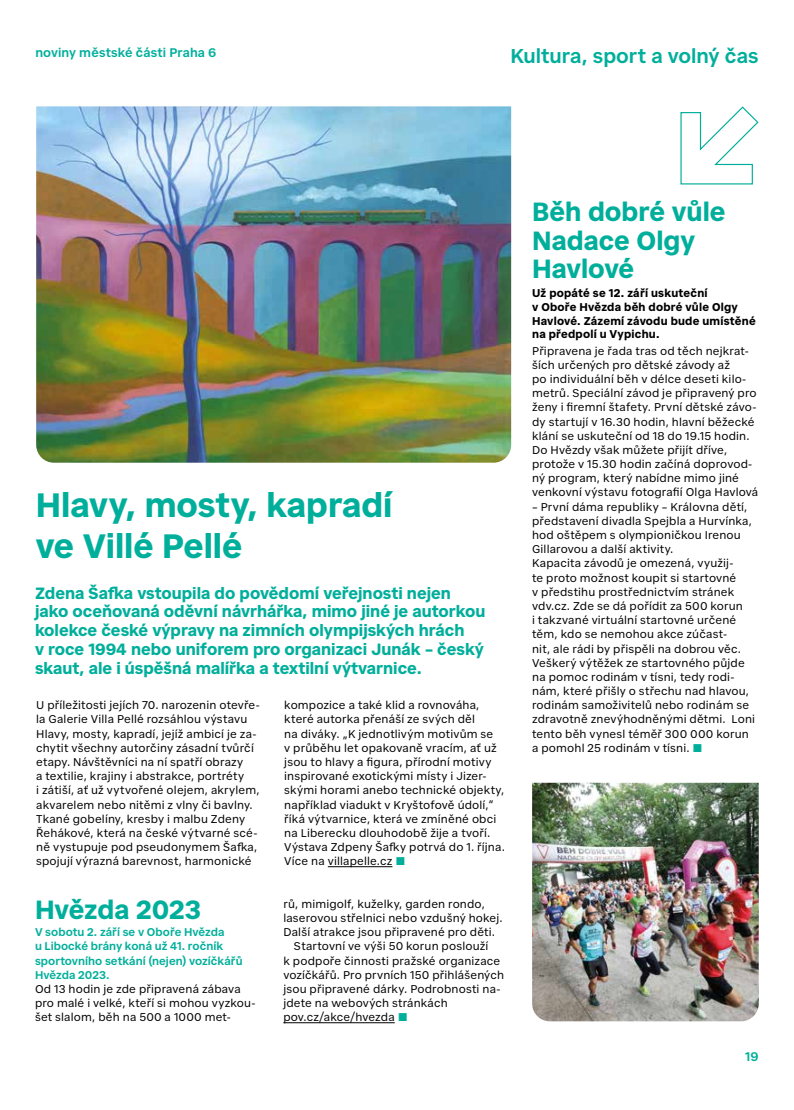
<style>
.page{position:relative;width:794px;height:1110px;background:#fff}
.page>*{position:absolute;margin:0;border:0;box-sizing:border-box;transform-origin:0 0}
.t1{font:700 33.75px/40.5px "Civil Premium";letter-spacing:-.005em;color:#00af9b}
.t2{font:700 26.25px/28.8px "Civil Premium";color:#00af9b}
.t3{font:600 20px "Civil Premium";color:#00af9b}
.t4{font:700 16.25px/18.8px "Civil Premium";color:#00af9b}
.t5{font:600 12.5px "Civil Premium";letter-spacing:.01em;color:#00af9b}
.t6{font:11.25px/14.1px "Civil Premium";letter-spacing:.015em;color:#000}
.t7{font:700 11.25px/13.8px "Civil Premium";letter-spacing:.02em;color:#000}
.t8{font:600 11.25px/14.1px "Civil Premium";color:#00af9b}
.s1{color:#00af9b}
</style>
<div class="page">
<hr style="left:283px;top:1022px;width:112px;height:1px;background:#000">
<hr style="left:328px;top:866px;width:64px;height:1px;background:#000">
<img style="left:36px;top:106px;width:475px;height:356px">
<img style="left:532px;top:782px;width:226px;height:238px">
<svg style="left:680px;top:106px;width:79px;height:79px"></svg>
<p class="t5" style="left:35px;top:43px;width:182px">noviny městské části Praha 6</p>
<h3 class="t3" style="left:510px;top:41px;width:250px">Kultura, sport a volný čas</h3>
<h1 class="t1" style="left:36px;top:482px;width:358px">Hlavy, mosty, kapradí ve Villé Pellé</h1>
<p class="t4" style="left:35px;top:581px;width:452px">Zdena Šafka vstoupila do povědomí veřejnosti nejen jako oceňovaná oděvní návrhářka, mimo jiné je autorkou kolekce české výpravy na zimních olympijských hrách<br>v roce 1994 nebo uniforem pro organizaci Junák – český skaut, ale i úspěšná malířka a textilní výtvarnice.</p>
<p class="t6" style="left:36px;top:697px;width:225px">U příležitosti jejích 70. narozenin otevře&shy;la Galerie Villa Pellé rozsáhlou výstavu Hlavy, mosty, kapradí, jejíž ambicí je za&shy;chytit všechny autorčiny zásadní tvůrčí etapy. Návštěvníci na ní spatří obrazy<br>a textilie, krajiny i abstrakce, portréty<br>i zátiší, ať už vytvořené olejem, akrylem, akvarelem nebo nitěmi z vlny či bavlny.<br>Tkané gobelíny, kresby i malbu Zdeny Řehákové, která na české výtvarné scé&shy;ně vystupuje pod pseudonymem Šafka, spojují výrazná barevnost, harmonické</p>
<p class="t6" style="left:284px;top:697px;width:222px">kompozice a také klid a rovnováha, které autorka přenáší ze svých děl<br>na diváky. „K jednotlivým motivům se<br>v průběhu let opakovaně vracím, ať už jsou to hlavy a figura, přírodní motivy inspirované exotickými místy i Jizer&shy;skými horami anebo technické objekty, například viadukt v Kryštofově údolí,“ říká výtvarnice, která ve zmíněné obci na Liberecku dlouhodobě žije a tvoří.<br>Výstava Zdpeny Šafky potrvá do 1. října.<br>Více na villapelle.cz <span class="s1">■</span></p>
<h2 class="t2" style="left:35px;top:892px;width:168px">Hvězda 2023</h2>
<p class="t8" style="left:35px;top:923px;width:209px">V sobotu 2. září se v Oboře Hvězda<br>u Libocké brány koná už 41. ročník sportovního setkání (nejen) vozíčkářů<br>Hvězda 2023.</p>
<p class="t6" style="left:35px;top:980px;width:222px">Od 13 hodin je zde připravená zábava pro malé i velké, kteří si mohou vyzkou&shy;šet slalom, běh na 500 a 1000 met-</p>
<p class="t6" style="left:283px;top:895px;width:203px">rů, mimigolf, kuželky, garden rondo,</p>
<p class="t6" style="left:283px;top:909px;width:221px">laserovou střelnici nebo vzdušný hokej.</p>
<p class="t6" style="left:283px;top:923px;width:213px">Další atrakce jsou připravené pro děti.</p>
<p class="t6" style="left:294px;top:938px;width:196px">Startovní ve výši 50 korun poslouží</p>
<p class="t6" style="left:283px;top:952px;width:218px">k podpoře činnosti pražské organizace</p>
<p class="t6" style="left:283px;top:966px;width:222px">vozíčkářů. Pro prvních 150 přihlášených</p>
<p class="t6" style="left:283px;top:980px;width:218px">jsou připravené dárky. Podrobnosti na-</p>
<p class="t6" style="left:283px;top:994px;width:166px">jdete na webových stránkách</p>
<p class="t6" style="left:283px;top:1008px;width:126px">pov.cz/akce/hvezda <span class="s1">■</span></p>
<h2 class="t2" style="left:532px;top:195px;width:195px">Běh dobré vůle<br>Nadace Olgy<br>Havlové</h2>
<p class="t7" style="left:532px;top:285px;width:225px">Už popáté se 12. září uskuteční<br>v Oboře Hvězda běh dobré vůle Olgy<br>Havlové. Zázemí závodu bude umístěné na předpolí u Vypichu.</p>
<p class="t6" style="left:532px;top:342px;width:228px">Připravena je řada tras od těch nejkrat&shy;ších určených pro dětské závody až<br>po individuální běh v délce deseti kilo&shy;metrů. Speciální závod je připravený pro ženy i firemní štafety. První dětské závo&shy;dy startují v 16.30 hodin, hlavní běžecké klání se uskuteční od 18 do 19.15 hodin.<br>Do Hvězdy však můžete přijít dříve, protože v 15.30 hodin začíná doprovod&shy;ný program, který nabídne mimo jiné venkovní výstavu fotografií Olga Havlová</p>
<p class="t6" style="left:532px;top:498px;width:224px">– První dáma republiky – Královna dětí, představení divadla Spejbla a Hurvínka, hod oštěpem s olympioničkou Irenou Gillarovou a další aktivity.<br>Kapacita závodů je omezená, využij-<br>te proto možnost koupit si startovné<br>v předstihu prostřednictvím stránek vdv.cz. Zde se dá pořídit za 500 korun<br>i takzvané virtuální startovné určené těm, kdo se nemohou akce zúčast-<br>nit, ale rádi by přispěli na dobrou věc.<br>Veškerý výtěžek ze startovného půjde na pomoc rodinám v tísni, tedy rodi&shy;nám, které přišly o střechu nad hlavou, rodinám samoživitelů nebo rodinám se zdravotně znevýhodněnými dětmi. Loni tento běh vynesl téměř 300 000 korun a pomohl 25 rodinám v tísni. <span class="s1">■</span></p>
<p class="t5" style="left:745px;top:1047px;width:15px">19</p>
</div>
